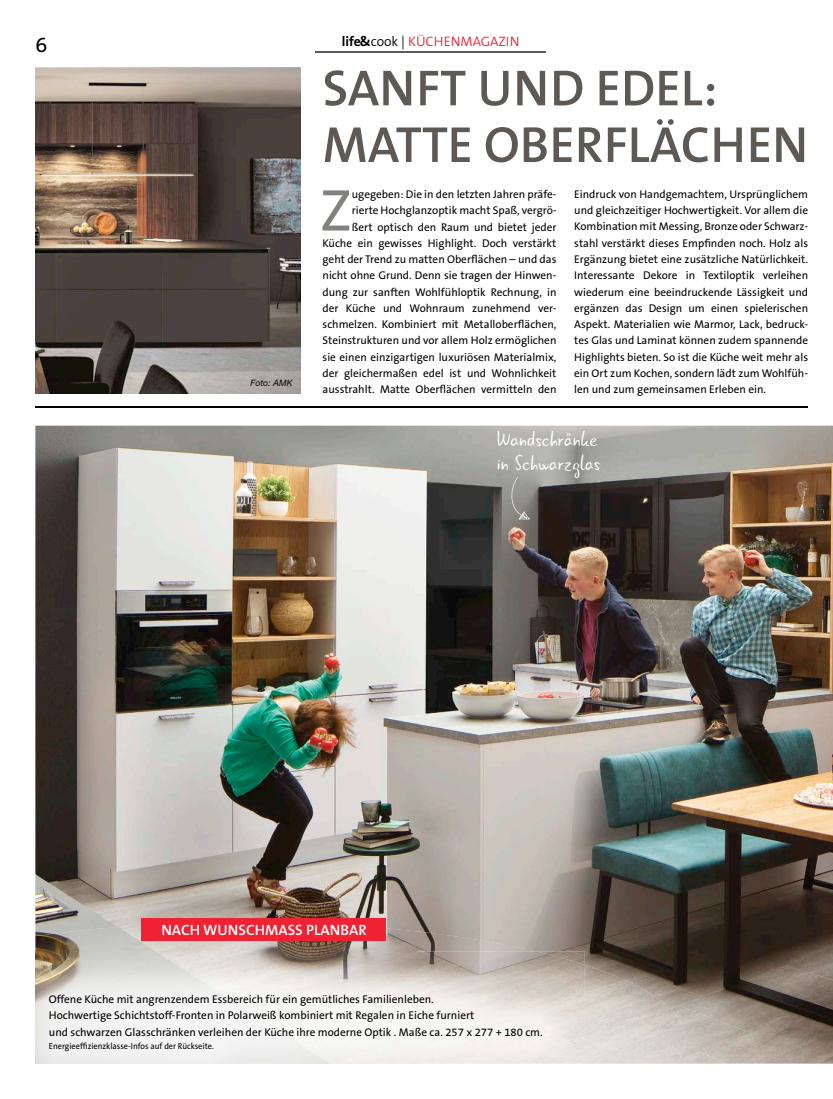
<style>
.page{position:relative;width:833px;height:1099px;background:#fff}
.page>*{position:absolute;margin:0;border:0;box-sizing:border-box;transform-origin:0 0}
.t1{font:59.38px "The Sans B5 Plain";color:#83807e}
.t2{font:600 51px/56.6px "The Sans B6";color:#5e5955}
.t3{font:21.88px/23.4px "Gunny Rewritten";color:#fff}
.t4{font:21.75px "The Sans B5 Plain";color:#000}
.t5{font:600 15px "The Sans B6";color:#fff}
.t6{font:300 13.75px "The Sans B4";color:#ee2232}
.t7{font:11.25px/16.2px "The Sans B5 Plain";color:#000}
.t8{font:8.75px "The Sans B5 Plain";color:#000;scale:.95 1}
.t9{font:italic 8.75px "Helvetica Neue LT";color:#000}
.s1{font-family:"The Sans B7";font-weight:700;color:#000}
.s2{color:#000}
</style>
<div class="page">
<hr style="left:315px;top:51px;width:231px;height:1px;background:#5e5955">
<img style="left:35px;top:425px;width:798px;height:638px">
<hr style="left:35px;top:406px;width:773px;height:2px;background:#000">
<img style="left:537px;top:936px;width:139px;height:128px">
<img style="left:35px;top:922px;width:502px;height:29px">
<img style="left:585px;top:964px;width:100px;height:99px">
<img style="left:35px;top:951px;width:550px;height:112px">
<div style="left:142px;top:918px;width:244px;height:22px;background:#ee2232"></div>
<svg style="left:511px;top:477px;width:19px;height:42px"></svg>
<img style="left:35px;top:68px;width:265px;height:325px">
<h3 class="t4" style="left:35px;top:33px;width:13px">6</h3>
<p class="t6" style="left:342px;top:34px;width:179px"><span class="s1">life &amp;</span> <span class="s2">cook |</span> KÜCHENMAGAZIN</p>
<p class="t9" style="left:250px;top:378px;width:44px">Foto: AMK</p>
<h2 class="t2" style="left:322px;top:62px;width:487px">SANFT UND EDEL:<br>MATTE OBERFLÄCHEN</h2>
<p class="t7" style="left:322px;top:186px;width:235px;text-align:right">ugegeben: Die in den letzten Jahren präfe&shy;rierte Hochglanzoptik macht Spaß, vergrö-<br>ßert optisch den Raum und bietet jeder Küche ein gewisses Highlight. Doch verstärkt geht der Trend zu matten Oberflächen – und das nicht ohne Grund. Denn sie tragen der Hinwen&shy;dung zur sanften Wohlfühloptik Rechnung, in der Küche und Wohnraum zunehmend ver&shy;schmelzen. Kombiniert mit Metalloberflächen, Steinstruk turen und vor allem Holz ermöglichen sie einen einzigartigen luxuriösen Materialmix, der gleichermaßen edel ist und Wohnlichkeit ausstrahlt. Matte Oberflächen vermitteln den</p>
<p class="t7" style="left:574px;top:186px;width:235px;text-align:justify">Eindruck von Handgemachtem, Ursprünglichem und gleichzeitiger Hochwertigkeit. Vor allem die Kombination mit Messing, Bronze oder Schwarz&shy;stahl verstärkt dieses Empfinden noch. Holz als Ergänzung bietet eine zusätzliche Natürlichkeit.<br>Interessante Dekore in Textiloptik verleihen wiederum eine beeindruckende Lässigkeit und ergänzen das Design um einen spielerischen Aspekt. Materia lien wie Marmor, Lack, bedruck&shy;tes Glas und Laminat können zudem spannende Highlights bieten. So ist die Küche weit mehr als ein Ort zum Kochen, sondern lädt zum Wohlfüh&shy;len und zum gemeinsamen Erleben ein.</p>
<h1 class="t1" style="left:320px;top:180px;width:34px">Z</h1>
<h3 class="t3" style="left:497px;top:428px;width:105px">Wandschränke in Schwarzglas</h3>
<h3 class="t5" style="left:161px;top:922px;width:207px">NACH WUNSCHMASS PLANBAR</h3>
<p class="t7" style="left:49px;top:991px;width:495px">Offene Küche mit angrenzendem Essbereich für ein gemütliches Familienleben.<br>Hochwertige Schichtstoff-Fronten in Polarweiß kombiniert mit Regalen in Eiche furniert<br>und schwarzen Glasschränken verleihen der Küche ihre moderne Optik . Maße ca. 257 x 277 + 180 cm.</p>
<p class="t8" style="left:49px;top:1041px;width:175px">Energieeffizienzklasse-Infos auf der Rückseite.</p>
</div>
